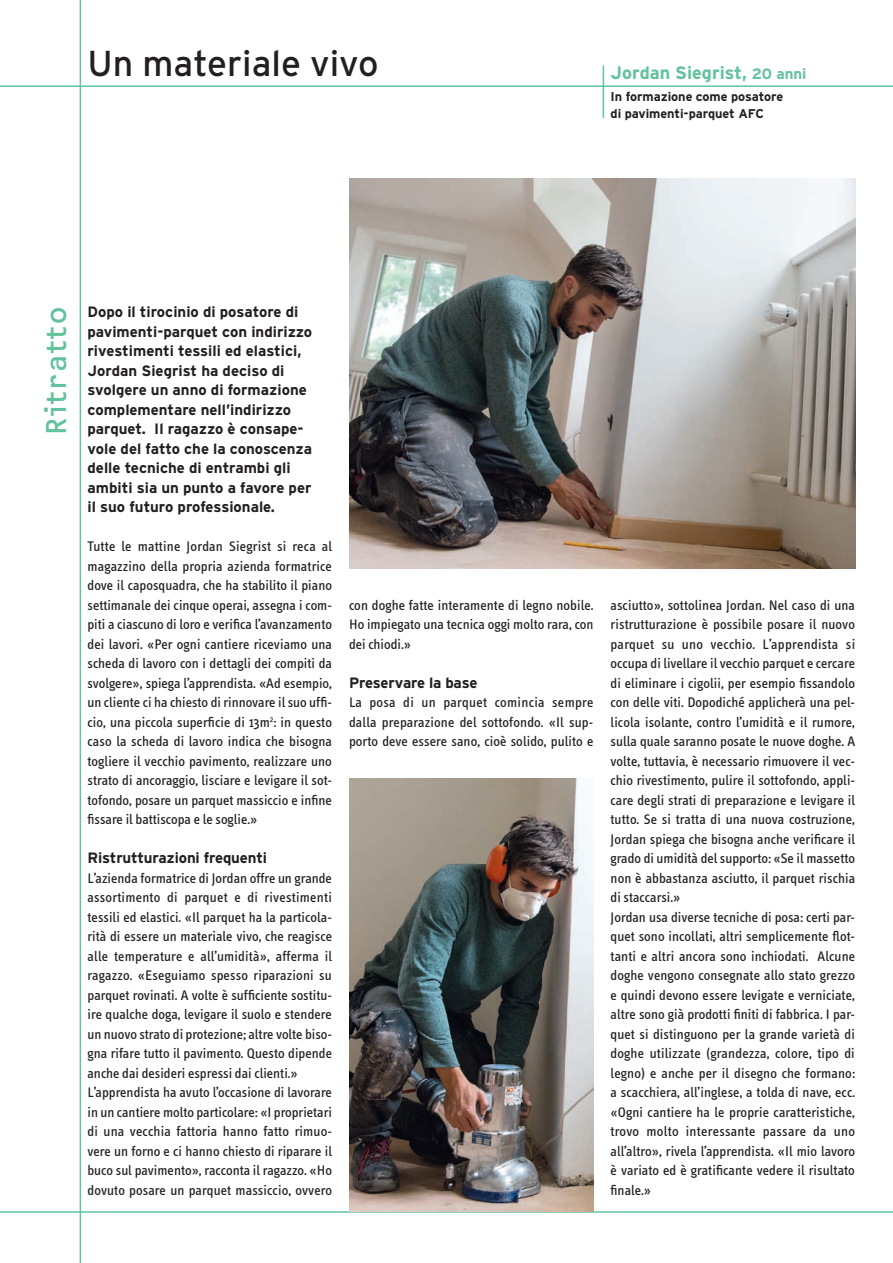
<style>
.page{position:relative;width:893px;height:1263px;background:#fff}
.page>*{position:absolute;margin:0;border:0;box-sizing:border-box;transform-origin:0 0}
.t1{font:36px "Interstate";color:#231f20}
.t2{font:30px "OCRF";color:#61c29c}
.t3{font:700 18px "Interstate";color:#61c29c}
.t4{font:700 15px/19.5px "Interstate";color:#231f20}
.t5{font:700 15px "Interstate";letter-spacing:-.02em;color:#231f20}
.t6{font:14.25px/19.5px "Info Text";letter-spacing:.005em;color:#231f20;text-align:justify}
.t7{font:700 12.75px/16.5px "Interstate";letter-spacing:-.005em;color:#231f20}
.s1{font-size:15px}
</style>
<div class="page">
<hr style="left:0;top:85px;width:893px;height:2px;background:#61c29c">
<hr style="left:80px;top:0;width:1px;height:1263px;background:#61c29c">
<hr style="left:0;top:1211px;width:893px;height:2px;background:#61c29c">
<hr style="left:603px;top:65px;width:1px;height:53px;background:#61c29c">
<img style="left:349px;top:178px;width:506px;height:390px">
<img style="left:349px;top:778px;width:244px;height:433px">
<h1 class="t1" style="left:88px;top:44px;width:293px">Un materiale vivo</h1>
<p class="t3" style="left:610px;top:62px;width:197px">Jordan Siegrist, <span class="s1">20 anni</span></p>
<p class="t7" style="left:610px;top:88px;width:174px">In formazione come posatore di pavimenti-parquet AFC</p>
<h2 class="t2" style="left:37px;top:436px;width:131px;rotate:-90deg">Ritratto</h2>
<p class="t4" style="left:88px;top:302px;width:226px">Dopo il tirocinio di posatore di pavimenti-parquet con indirizzo rivestimenti tessili ed elastici,<br>Jordan Siegrist ha deciso di svolgere un anno di formazione complementare nell’indirizzo parquet. Il ragazzo è consape&shy;vole del fatto che la conoscenza delle tecniche di entrambi gli ambiti sia un punto a favore per il suo futuro professionale.</p>
<p class="t6" style="left:88px;top:537px;width:246px">Tutte le mattine Jordan Siegrist si reca al magazzino della propria azienda formatrice dove il caposquadra, che ha stabilito il piano settimanale dei cinque operai, assegna i com&shy;piti a ciascuno di loro e verifica l’avanzamento dei lavori. «Per ogni cantiere riceviamo una scheda di lavoro con i dettagli dei compiti da svolgere», spiega l’apprendista. «Ad esempio, un cliente ci ha chiesto di rinnovare il suo uffi&shy;cio, una piccola superficie di 13m<sup>2</sup>: in questo caso la scheda di lavoro indica che bisogna togliere il vecchio pavimento, realizzare uno strato di ancoraggio, lisciare e levigare il sot&shy;tofondo, posare un parquet massiccio e infine fissare il battiscopa e le soglie.»</p>
<p class="t4" style="left:88px;top:848px;width:181px">Ristrutturazioni frequenti</p>
<p class="t6" style="left:88px;top:868px;width:246px;text-align:left">L’azienda formatrice di Jordan offre un grande assortimento di parquet e di rivestimenti tessili ed elastici. «Il parquet ha la particola&shy;rità di essere un materiale vivo, che reagisce alle temperature e all’umidità», afferma il ragazzo. «Eseguiamo spesso riparazioni su parquet rovinati. A volte è sufficiente sostitu&shy;ire qualche doga, levigare il suolo e stendere un nuovo strato di protezione; altre volte biso&shy;gna rifare tutto il pavimento. Questo dipende anche dai desideri espressi dai clienti.» L’apprendista ha avuto l’occasione di lavorare in un cantiere molto particolare: «I proprietari di una vecchia fattoria hanno fatto rimuo&shy;vere un forno e ci hanno chiesto di riparare il buco sul pavimento», racconta il ragazzo. «Ho dovuto posare un parquet massiccio, ovvero</p>
<p class="t6" style="left:349px;top:595px;width:246px">con doghe fatte interamente di legno nobile.<br>Ho impiegato una tecnica oggi molto rara, con dei chiodi.»</p>
<p class="t5" style="left:349px;top:674px;width:130px">Preservare la base</p>
<p class="t6" style="left:349px;top:693px;width:246px">La posa di un parquet comincia sempre dalla preparazione del sottofondo. «Il sup&shy;porto deve essere sano, cioè solido, pulito e</p>
<p class="t6" style="left:611px;top:595px;width:246px;text-align:left">asciutto», sottolinea Jordan. Nel caso di una ristrutturazione è possibile posare il nuovo parquet su uno vecchio. L’apprendista si occupa di livellare il vecchio parquet e cercare di eliminare i cigolii, per esempio fissandolo con delle viti. Dopodiché applicherà una pel&shy;licola isolante, contro l’umidità e il rumore, sulla quale saranno posate le nuove doghe. A volte, tuttavia, è necessario rimuovere il vec&shy;chio rivestimento, pulire il sottofondo, appli&shy;care degli strati di preparazione e levigare il tutto. Se si tratta di una nuova costruzione, Jordan spiega che bisogna anche verificare il grado di umidità del supporto: «Se il massetto non è abbastanza asciutto, il parquet rischia di staccarsi.»<br>Jordan usa diverse tecniche di posa: certi par&shy;quet sono incollati, altri semplicemente flot&shy;tanti e altri ancora sono inchiodati. Alcune doghe vengono consegnate allo stato grezzo e quindi devono essere levigate e verniciate, altre sono già prodotti finiti di fabbrica. I par&shy;quet si distinguono per la grande varietà di doghe utilizzate (grandezza, colore, tipo di legno) e anche per il disegno che formano: a scacchiera, all’inglese, a tolda di nave, ecc. «Ogni cantiere ha le proprie caratteristiche, trovo molto interessante passare da uno all’altro», rivela l’apprendista. «Il mio lavoro è variato ed è gratificante vedere il risultato finale.»</p>
</div>
